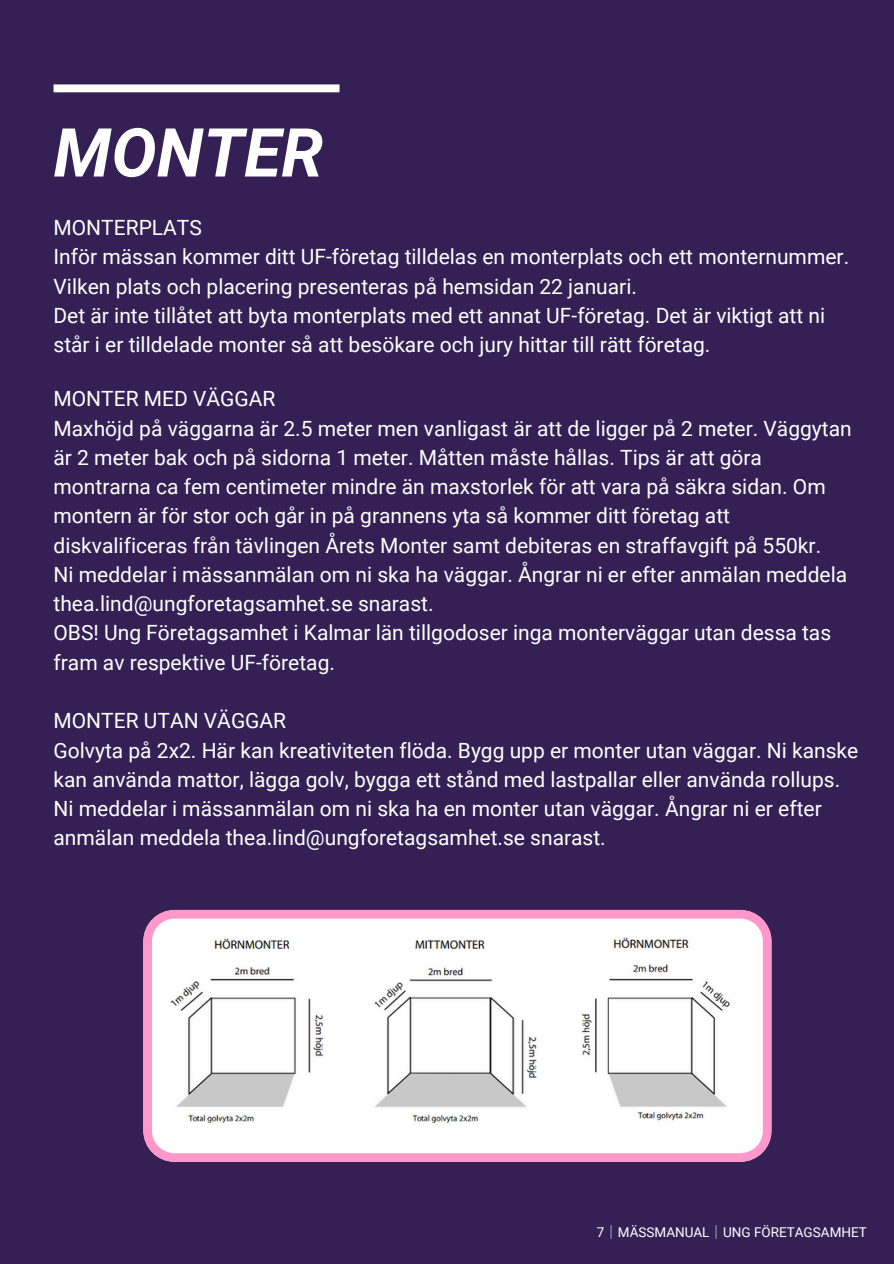
<style>
.page{position:relative;width:894px;height:1264px;background:#fff}
.page>*{position:absolute;margin:0;border:0;box-sizing:border-box;transform-origin:0 0}
.t1{font:italic 700 67.5px "Roboto";color:#fff}
.t2{font:21px/29.2px "Roboto";color:#fff}
.t3{font:13.5px "Roboto";color:#fff}
.s1{font-family:"Noto Sans CJ Ksc"}
</style>
<div class="page">
<div style="left:0;top:0;width:893px;height:1263px;background:#342054"></div>
<div style="left:53px;top:84px;width:286px;height:8px;background:#fff"></div>
<svg style="left:143px;top:909px;width:628px;height:252px;background:#f3e9ee"></svg>
<h2 class="t1" style="left:53px;top:114px;width:271px">MONTER</h2>
<h2 class="t2" style="left:53px;top:213px;width:797px">MONTERPLATS<br>Inför mässan kommer ditt UF-företag tilldelas en monterplats och ett monternummer.<br>Vilken plats och placering presenteras på hemsidan 22 januari.<br>Det är inte tillåtet att byta monterplats med ett annat UF-företag. Det är viktigt att ni står i er tilldelade monter så att besökare och jury hittar till rätt företag.</h2>
<p class="t2" style="left:53px;top:384px;width:799px">MONTER MED VÄGGAR<br>Maxhöjd på väggarna är 2.5 meter men vanligast är att de ligger på 2 meter. Väggytan är 2 meter bak och på sidorna 1 meter. Måtten måste hållas. Tips är att göra montrarna ca fem centimeter mindre än maxstorlek för att vara på säkra sidan. Om montern är för stor och går in på grannens yta så kommer ditt företag att diskvalificeras från tävlingen Årets Monter samt debiteras en straffavgift på 550kr.<br>Ni meddelar i mässanmälan om ni ska ha väggar. Ångrar ni er efter anmälan meddela thea.lind@ungforetagsamhet.se snarast.<br>OBS! Ung Företagsamhet i Kalmar län tillgodoser inga monterväggar utan dessa tas fram av respektive UF-företag.</p>
<h1 class="t2" style="left:53px;top:706px;width:806px">MONTER UTAN VÄGGAR<br>Golvyta på 2x2. Här kan kreativiteten flöda. Bygg upp er monter utan väggar. Ni kanske kan använda mattor, lägga golv, bygga ett stånd med lastpallar eller använda rollups.<br>Ni meddelar i mässanmälan om ni ska ha en monter utan väggar. Ångrar ni er efter anmälan meddela thea.lind@ungforetagsamhet.se snarast.</h1>
<h2 class="t3" style="left:596px;top:1224px;width:271px">7<span class="s1">│</span>MÄSSMANUAL<span class="s1">│</span>UNG FÖRETAGSAMHET</h2>
</div>
